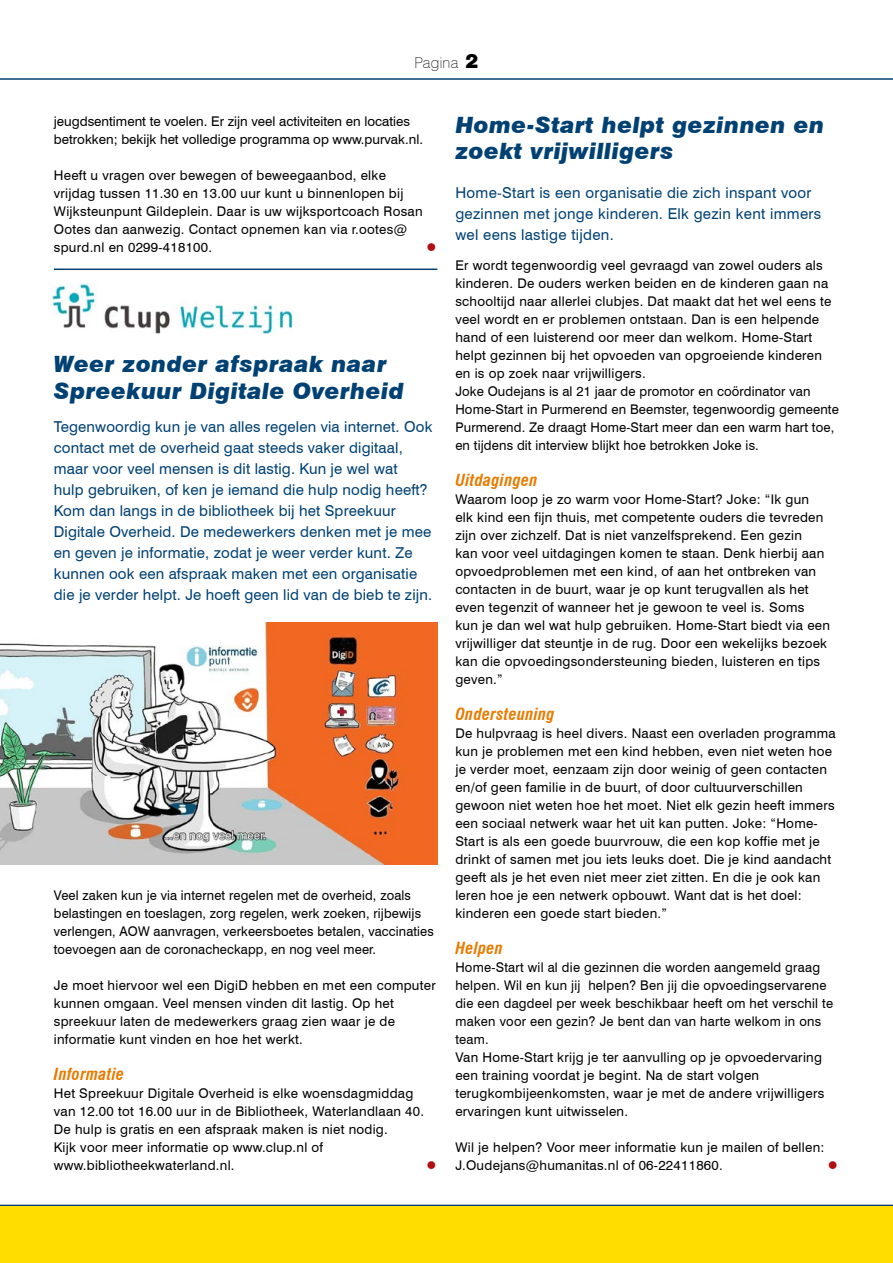
<style>
.page{position:relative;width:893px;height:1263px;background:#fff}
.page>*{position:absolute;margin:0;border:0;box-sizing:border-box;transform-origin:0 0}
.H1__Kop{font:italic 900 22.5px/27px "Swiss 721 BT";letter-spacing:.02em;color:#004174}
.H2__Subkop{font:italic 700 condensed 16.35px "Swiss 721 BT";letter-spacing:.02em;color:#e77b00}
.H__Introtekst{font:15px/21px "Swiss 721 BT";letter-spacing:.01em;color:#004174}
.t1{font:100 15px "Swiss 721 BT";letter-spacing:.02em;color:#000}
.P__Tekst_plat{font:13.35px/18px "Swiss 721 BT";letter-spacing:.02em;color:#000}
.P__Tekst_plat-2{font:13.35px/18px "Swiss 721 BT";color:#000}
.P__Tekst_plat-3{font:13.35px "Wingdings";color:#b20e10}
.s1{font-family:"Swiss 721 BT Black No 2";font-weight:400;font-size:18px}
</style>
<div class="page">
<hr style="left:0;top:78px;width:893px;height:2px;background:#004174">
<hr style="left:0;top:1205px;width:893px;height:1px;background:#004174">
<div style="left:0;top:1206px;width:893px;height:57px;background:#fd0"></div>
<hr style="left:54px;top:269px;width:383px;height:1px;background:#004174">
<img style="left:51px;top:282px;width:243px;height:51px">
<img style="left:0;top:623px;width:437px;height:241px">
<p class="t1" style="left:414px;top:53px;width:66px">Pagina <span class="s1">2</span></p>
<p class="P__Tekst_plat-2" style="left:54px;top:112px;width:371px">jeugdsentiment te voelen. Er zijn veel activiteiten en locaties betrokken; bekijk het volledige programma op www.purvak.nl.</p>
<p class="P__Tekst_plat" style="left:54px;top:166px;width:370px">Heeft u vragen over bewegen of beweegaanbod, elke vrijdag tussen 11.30 en 13.00 uur kunt u binnenlopen bij Wijksteunpunt Gildeplein. Daar is uw wijksportcoach Rosan Ootes dan aanwezig. Contact opnemen kan via r.ootes@ spurd.nl en 0299-418100.</p>
<p class="P__Tekst_plat-3" style="left:426px;top:240px;width:11px">●</p>
<h1 class="H1__Kop" style="left:54px;top:350px;width:351px">Weer zonder afspraak naar<br>Spreekuur Digitale Overheid</h1>
<p class="H__Introtekst" style="left:54px;top:416px;width:380px">Tegenwoordig kun je van alles regelen via internet. Ook contact met de overheid gaat steeds vaker digitaal, maar voor veel mensen is dit lastig. Kun je wel wat<br>hulp gebruiken, of ken je iemand die hulp nodig heeft?<br>Kom dan langs in de bibliotheek bij het Spreekuur Digitale Overheid. De medewerkers denken met je mee en geven je informatie, zodat je weer verder kunt. Ze kunnen ook een afspraak maken met een organisatie die je verder helpt. Je hoeft geen lid van de bieb te zijn.</p>
<p class="P__Tekst_plat" style="left:54px;top:886px;width:382px">Veel zaken kun je via internet regelen met de overheid, zoals belastingen en toeslagen, zorg regelen, werk zoeken, rijbewijs verlengen, AOW aanvragen, verkeersboetes betalen, vaccinaties toevoegen aan de coronacheckapp, en nog veel meer.</p>
<p class="P__Tekst_plat" style="left:54px;top:976px;width:383px">Je moet hiervoor wel een DigiD hebben en met een computer kunnen omgaan. Veel mensen vinden dit lastig. Op het spreekuur laten de medewerkers graag zien waar je de informatie kunt vinden en hoe het werkt.</p>
<h2 class="H2__Subkop" style="left:54px;top:1064px;width:72px">Informatie</h2>
<p class="P__Tekst_plat" style="left:54px;top:1084px;width:372px">Het Spreekuur Digitale Overheid is elke woensdagmiddag van 12.00 tot 16.00 uur in de Bibliotheek, Waterlandlaan 40.<br>De hulp is gratis en een afspraak maken is niet nodig.<br>Kijk voor meer informatie op www.clup.nl of www.bibliotheekwaterland.nl.</p>
<p class="P__Tekst_plat-3" style="left:426px;top:1158px;width:11px">●</p>
<h1 class="H1__Kop" style="left:455px;top:111px;width:370px">Home-Start helpt gezinnen en zoekt vrijwilligers</h1>
<p class="H__Introtekst" style="left:455px;top:182px;width:367px">Home-Start is een organisatie die zich inspant voor gezinnen met jonge kinderen. Elk gezin kent immers wel eens lastige tijden.</p>
<p class="P__Tekst_plat" style="left:455px;top:256px;width:378px">Er wordt tegenwoordig veel gevraagd van zowel ouders als kinderen. De ouders werken beiden en de kinderen gaan na schooltijd naar allerlei clubjes. Dat maakt dat het wel eens te veel wordt en er problemen ontstaan. Dan is een helpende hand of een luisterend oor meer dan welkom. Home-Start helpt gezinnen bij het opvoeden van opgroeiende kinderen en is op zoek naar vrijwilligers.</p>
<p class="P__Tekst_plat" style="left:455px;top:382px;width:385px">Joke Oudejans is al 21 jaar de promotor en coördinator van Home-Start in Purmerend en Beemster, tegenwoordig gemeente Purmerend. Ze draagt Home-Start meer dan een warm hart toe, en tijdens dit interview blijkt hoe betrokken Joke is.</p>
<h2 class="H2__Subkop" style="left:455px;top:470px;width:84px">Uitdagingen</h2>
<p class="P__Tekst_plat" style="left:455px;top:490px;width:376px">Waarom loop je zo warm voor Home-Start? Joke: “Ik gun elk kind een fijn thuis, met competente ouders die tevreden zijn over zichzelf. Dat is niet vanzelfsprekend. Een gezin<br>kan voor veel uitdagingen komen te staan. Denk hierbij aan opvoedproblemen met een kind, of aan het ontbreken van contacten in de buurt, waar je op kunt terugvallen als het even tegenzit of wanneer het je gewoon te veel is. Soms kun je dan wel wat hulp gebruiken. Home-Start biedt via een vrijwilliger dat steuntje in de rug. Door een wekelijks bezoek kan die opvoedingsondersteuning bieden, luisteren en tips geven.”</p>
<h2 class="H2__Subkop" style="left:455px;top:704px;width:101px">Ondersteuning</h2>
<p class="P__Tekst_plat" style="left:455px;top:724px;width:382px">De hulpvraag is heel divers. Naast een overladen programma kun je problemen met een kind hebben, even niet weten hoe je verder moet, eenzaam zijn door weinig of geen contacten en/of geen familie in de buurt, of door cultuurverschillen gewoon niet weten hoe het moet. Niet elk gezin heeft immers een sociaal netwerk waar het uit kan putten. Joke: “Home-Start is als een goede buurvrouw, die een kop koffie met je drinkt of samen met jou iets leuks doet. Die je kind aandacht geeft als je het even niet meer ziet zitten. En die je ook kan leren hoe je een netwerk opbouwt. Want dat is het doel: kinderen een goede start bieden.”</p>
<h2 class="H2__Subkop" style="left:455px;top:938px;width:49px">Helpen</h2>
<p class="P__Tekst_plat" style="left:455px;top:958px;width:379px">Home-Start wil al die gezinnen die worden aangemeld graag helpen. Wil en kun jij helpen? Ben jij die opvoedingservarene die een dagdeel per week beschikbaar heeft om het verschil te maken voor een gezin? Je bent dan van harte welkom in ons team.</p>
<p class="P__Tekst_plat" style="left:455px;top:1048px;width:370px">Van Home-Start krijg je ter aanvulling op je opvoedervaring een training voordat je begint. Na de start volgen terugkombijeenkomsten, waar je met de andere vrijwilligers ervaringen kunt uitwisselen.</p>
<p class="P__Tekst_plat" style="left:455px;top:1138px;width:371px">Wil je helpen? Voor meer informatie kun je mailen of bellen:<br>J.Oudejans@humanitas.nl of 06-22411860.</p>
<p class="P__Tekst_plat-3" style="left:828px;top:1158px;width:11px">●</p>
</div>
